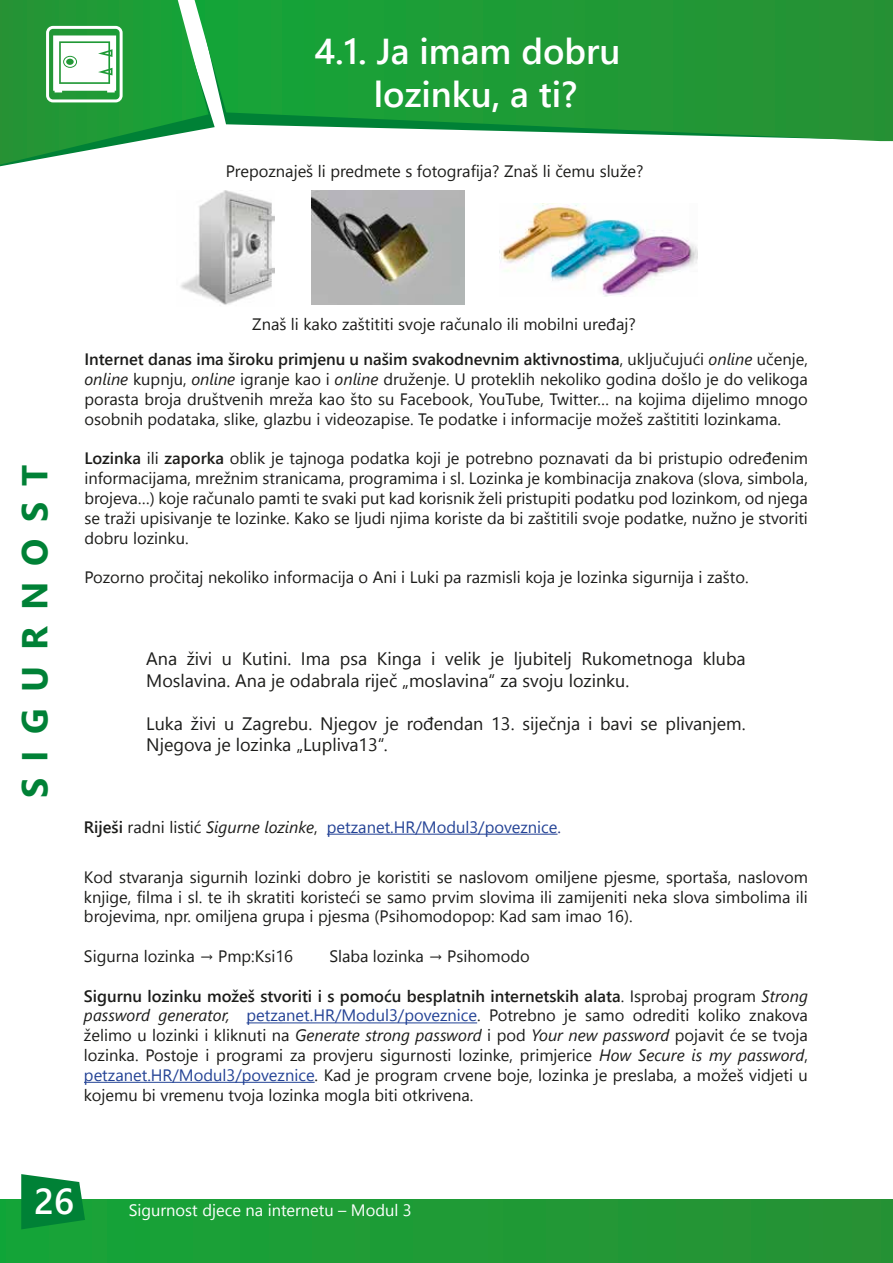
<style>
.page{position:relative;width:893px;height:1263px;background:#fff}
.page>*{position:absolute;margin:0;border:0;box-sizing:border-box;transform-origin:0 0}
.t1{font:600 36px/43.2px "Segoe UI";color:#fff;text-align:center}
.t2{font:700 36px "Segoe UI";letter-spacing:.45em;color:#008136}
.t3{font:18px/21.6px "Segoe UI";color:#1c1c1a}
.t4{font:16.5px/19.8px "Segoe UI";color:#1c1c1a;text-align:justify}
.t5{font:16.5px "Segoe UI";color:#234295}
.t6{font:16.5px "Segoe UI";color:#fff}
.s1{font-weight:600}
.s2{font-style:italic}
.s3{font-weight:600;color:#1c1c1a}
.s4{color:#1c1c1a}
.s5{font-style:italic;color:#1c1c1a}
.s6{color:#263582}
.s7{color:#234295}
</style>
<div class="page">
<svg style="left:215px;top:0;width:678px;height:141px;background:#2c9f42"></svg>
<div style="left:0;top:1199px;width:893px;height:64px;background:#1f9a36"></div>
<svg style="left:21px;top:1174px;width:64px;height:55px"></svg>
<svg style="left:0;top:0;width:215px;height:167px"></svg>
<hr style="left:327px;top:834px;width:230px;height:1px;background:#234295">
<hr style="left:247px;top:1022px;width:230px;height:1px;background:#234295">
<hr style="left:84px;top:1082px;width:231px;height:1px;background:#234295">
<img style="left:180px;top:190px;width:95px;height:115px">
<img style="left:312px;top:190px;width:152px;height:115px">
<img style="left:499px;top:203px;width:198px;height:93px">
<h1 class="t1" style="left:314px;top:29px;width:308px">4.1. Ja imam dobru lozinku, a ti?</h1>
<p class="t4" style="left:226px;top:160px;width:419px">Prepoznaješ li predmete s fotografija? Znaš li čemu služe?</p>
<h1 class="t2" style="left:6px;top:798px;width:335px;rotate:-90deg">SIGURNOST</h1>
<p class="t4" style="left:84px;top:307px;width:725px;line-height:35px;text-align:center">Znaš li kako zaštititi svoje računalo ili mobilni uređaj?<br><span class="s1">Internet danas ima široku primjenu u našim svakodnevnim aktivnostima</span>, uključujući <span class="s2">online</span> učenje,</p>
<p class="t4" style="left:84px;top:369px;width:725px"><span class="s2">online</span> kupnju, <span class="s2">online</span> igranje kao i <span class="s2">online</span> druženje. U proteklih nekoliko godina došlo je do velikoga porasta broja društvenih mreža kao što su Facebook, YouTube, Twitter… na kojima dijelimo mnogo osobnih podataka, slike, glazbu i videozapise. Te podatke i informacije možeš zaštititi lozinkama.</p>
<p class="t4" style="left:84px;top:448px;width:725px"><span class="s1">Lozinka</span> ili <span class="s1">zaporka</span> oblik je tajnoga podatka koji je potrebno poznavati da bi pristupio određenim informacijama, mrežnim stranicama, programima i sl. Lozinka je kombinacija znakova (slova, simbola, brojeva…) koje računalo pamti te svaki put kad korisnik želi pristupiti podatku pod lozinkom, od njega se traži upisivanje te lozinke. Kako se ljudi njima koriste da bi zaštitili svoje podatke, nužno je stvoriti dobru lozinku.</p>
<p class="t4" style="left:84px;top:567px;width:666px">Pozorno pročitaj nekoliko informacija o Ani i Luki pa razmisli koja je lozinka sigurnija i zašto.</p>
<p class="t3" style="left:146px;top:647px;width:601px">Ana živi u Kutini. Ima psa Kinga i velik je ljubitelj Rukometnoga kluba<br>Moslavina. Ana je odabrala riječ „moslavina“ za svoju lozinku.</p>
<p class="t3" style="left:146px;top:712px;width:601px">Luka živi u Zagrebu. Njegov je rođendan 13. siječnja i bavi se plivanjem.<br>Njegova je lozinka „Lupliva13“.</p>
<p class="t5" style="left:84px;top:814px;width:479px"><span class="s3">Riješi</span> <span class="s4">radni listić</span> <span class="s5">Sigurne lozinke</span><span class="s4">,</span> petzanet.HR/Modul3/poveznice<span class="s6">.</span></p>
<p class="t4" style="left:84px;top:867px;width:725px">Kod stvaranja sigurnih lozinki dobro je koristiti se naslovom omiljene pjesme, sportaša, naslovom knjige, filma i sl. te ih skratiti koristeći se samo prvim slovima ili zamijeniti neka slova simbolima ili brojevima, npr. omiljena grupa i pjesma (Psihomodopop: Kad sam imao 16).</p>
<p class="t4" style="left:84px;top:946px;width:211px">Sigurna lozinka → Pmp:Ksi16</p>
<p class="t4" style="left:329px;top:946px;width:202px">Slaba lozinka → Psihomodo</p>
<p class="t4" style="left:84px;top:985px;width:725px"><span class="s1">Sigurnu lozinku možeš stvoriti i s pomoću besplatnih internetskih alata</span>. Isprobaj program <span class="s2">Strong password generator,</span> <span class="s7">petzanet.HR/Modul3/poveznice</span>. Potrebno je samo odrediti koliko znakova želimo u lozinki i kliknuti na <span class="s2">Generate strong password</span> i pod <span class="s2">Your new password</span> pojavit će se tvoja lozinka. Postoje i programi za provjeru sigurnosti lozinke, primjerice <span class="s2">How Secure is my password</span>, <span class="s7">petzanet.HR/Modul3/poveznice</span>. Kad je program crvene boje, lozinka je preslaba, a možeš vidjeti u kojemu bi vremenu tvoja lozinka mogla biti otkrivena.</p>
<h1 class="t1" style="left:34px;top:1179px;width:42px">26</h1>
<p class="t6" style="left:129px;top:1197px;width:285px">Sigurnost djece na internetu – Modul 3</p>
</div>
